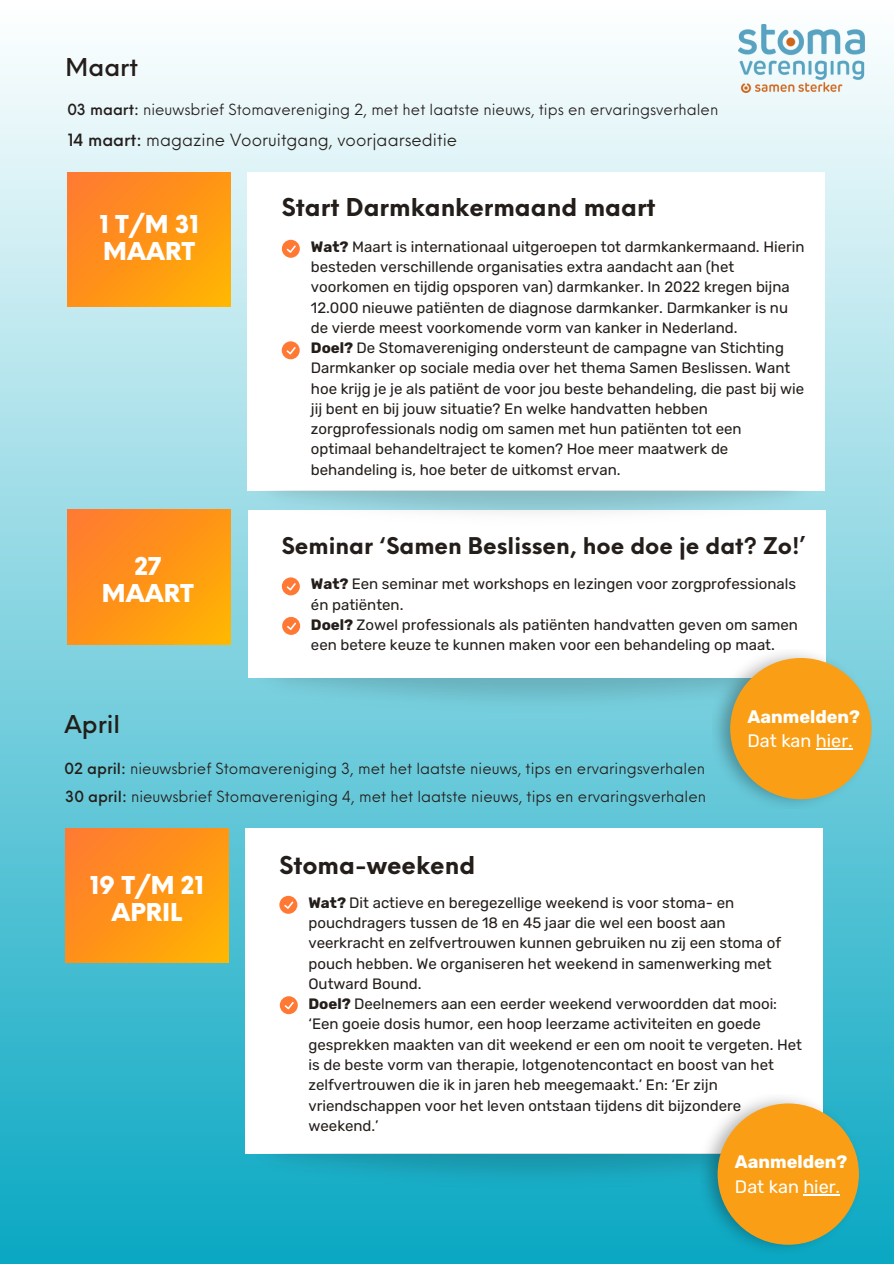
<style>
.page{position:relative;width:894px;height:1264px;background:#fff}
.page>*{position:absolute;margin:0;border:0;box-sizing:border-box;transform-origin:0 0}
.t1{font:700 24px "Neue Einstellung";color:#241e1b}
.t2{font:900 24px/27px "Neue Einstellung";color:#fff;text-align:center}
.t3{font:500 24px "Neue Einstellung";color:#241e1b}
.t4{font:700 22.5px "Neue Einstellung";color:#241e1b}
.t5{font:18px/24.8px "Rubik";color:#fff}
.t6{font:16.5px "Neue Einstellung";color:#241e1b}
.t7{font:15px/20.2px "Rubik";color:#241e1b}
.t8{font:15px "Neue Einstellung";color:#241e1b}
.s1{font-weight:500}
.s2{font-weight:700}
</style>
<div class="page">
<div style="left:0;top:0;width:893px;height:1263px;background:linear-gradient(to bottom,#fff,#0ca8c2)"></div>
<img style="left:247px;top:677px;width:465px;height:35px">
<div style="left:248px;top:510px;width:576px;height:167px;background:#fff"></div>
<svg style="left:68px;top:510px;width:163px;height:134px;background:#ff9417"></svg>
<svg style="left:282px;top:577px;width:18px;height:18px"></svg>
<div style="left:248px;top:172px;width:576px;height:318px;background:#fff"></div>
<svg style="left:68px;top:172px;width:163px;height:134px;background:#ff9417"></svg>
<svg style="left:282px;top:240px;width:18px;height:18px"></svg>
<svg style="left:281px;top:341px;width:18px;height:18px"></svg>
<img style="left:245px;top:490px;width:577px;height:35px">
<svg style="left:282px;top:617px;width:18px;height:18px"></svg>
<div style="left:245px;top:828px;width:577px;height:325px;background:#fff"></div>
<svg style="left:65px;top:828px;width:163px;height:134px;background:#ff9417"></svg>
<svg style="left:279px;top:895px;width:18px;height:18px"></svg>
<svg style="left:280px;top:996px;width:18px;height:18px"></svg>
<img style="left:245px;top:1153px;width:455px;height:35px">
<img style="left:700px;top:1094px;width:158px;height:159px">
<div style="left:717px;top:1103px;width:141px;height:141px;background:#fa9f15;border-radius:50%"></div>
<hr style="left:803px;top:1193px;width:36px;height:2px;background:#fff">
<img style="left:738px;top:24px;width:126px;height:69px">
<img style="left:712px;top:649px;width:159px;height:159px">
<div style="left:730px;top:658px;width:141px;height:141px;background:#fa9f15;border-radius:50%"></div>
<hr style="left:815px;top:748px;width:37px;height:1px;background:#fff">
<h2 class="t3" style="left:66px;top:45px;width:74px">Maart</h2>
<p class="t8" style="left:67px;top:96px;width:652px"><span class="s1">03 maart:</span> nieuwsbrief Stomavereniging 2, met het laatste nieuws, tips en ervaringsverhalen</p>
<h1 class="t6" style="left:68px;top:125px;width:391px"><span class="s1">14 maart:</span> magazine Vooruitgang, voorjaarseditie</h1>
<h2 class="t2" style="left:100px;top:208px;width:101px;text-align:left">1 T/M 31<br>MAART</h2>
<p class="t2" style="left:102px;top:550px;width:93px">27<br>MAART</p>
<p class="t3" style="left:64px;top:702px;width:57px">April</p>
<p class="t1" style="left:282px;top:186px;width:375px">Start Darmkankermaand maart</p>
<p class="t7" style="left:311px;top:236px;width:495px"><span class="s2">Wat?</span> Maart is internationaal uitgeroepen tot darmkankermaand. Hierin besteden verschillende organisaties extra aandacht aan (het voorkomen en tijdig opsporen van) darmkanker. In 2022 kregen bijna 12.000 nieuwe patiënten de diagnose darmkanker. Darmkanker is nu de vierde meest voorkomende vorm van kanker in Nederland.</p>
<p class="t7" style="left:311px;top:338px;width:494px"><span class="s2">Doel?</span> De Stomavereniging ondersteunt de campagne van Stichting Darmkanker op sociale media over het thema Samen Beslissen. Want hoe krijg je je als patiënt de voor jou beste behandeling, die past bij wie jij bent en bij jouw situatie? En welke handvatten hebben zorgprofessionals nodig om samen met hun patiënten tot een optimaal behandeltraject te komen? Hoe meer maatwerk de behandeling is, hoe beter de uitkomst ervan.</p>
<p class="t4" style="left:282px;top:525px;width:525px">Seminar ‘Samen Beslissen, hoe doe je dat? Zo!’</p>
<h3 class="t7" style="left:311px;top:574px;width:486px"><span class="s2">Wat?</span> Een seminar met workshops en lezingen voor zorgprofessionals én patiënten.</h3>
<h1 class="t7" style="left:311px;top:614px;width:488px"><span class="s2">Doel?</span> Zowel professionals als patiënten handvatten geven om samen een betere keuze te kunnen maken voor een behandeling op maat.</h1>
<h2 class="t5" style="left:747px;top:704px;width:114px"><span class="s2">Aanmelden?<br></span>Dat kan hier.</h2>
<p class="t8" style="left:64px;top:755px;width:642px"><span class="s1">02 april:</span> nieuwsbrief Stomavereniging 3, met het laatste nieuws, tips en ervaringsverhalen</p>
<h2 class="t8" style="left:65px;top:782px;width:642px"><span class="s1">30 april:</span> nieuwsbrief Stomavereniging 4, met het laatste nieuws, tips en ervaringsverhalen</h2>
<p class="t2" style="left:90px;top:869px;width:115px">19 T/M 21<br>APRIL</p>
<p class="t1" style="left:279px;top:843px;width:197px">Stoma-weekend</p>
<p class="t7" style="left:308px;top:892px;width:474px"><span class="s2">Wat?</span> Dit actieve en beregezellige weekend is voor stoma- en pouchdragers tussen de 18 en 45 jaar die wel een boost aan veerkracht en zelfvertrouwen kunnen gebruiken nu zij een stoma of pouch hebben. We organiseren het weekend in samenwerking met Outward Bound.</p>
<p class="t7" style="left:308px;top:993px;width:495px"><span class="s2">Doel?</span> Deelnemers aan een eerder weekend verwoordden dat mooi: ‘Een goeie dosis humor, een hoop leerzame activiteiten en goede gesprekken maakten van dit weekend er een om nooit te vergeten. Het is de beste vorm van therapie, lotgenotencontact en boost van het zelfvertrouwen die ik in jaren heb meegemaakt.’ En: ‘Er zijn</p>
<p class="t7" style="left:308px;top:1095px;width:434px">vriendschappen voor het leven ontstaan tijdens dit bijzondere weekend.’</p>
<p class="t5" style="left:734px;top:1149px;width:114px"><span class="s2">Aanmelden?<br></span>Dat kan hier.</p>
</div>
